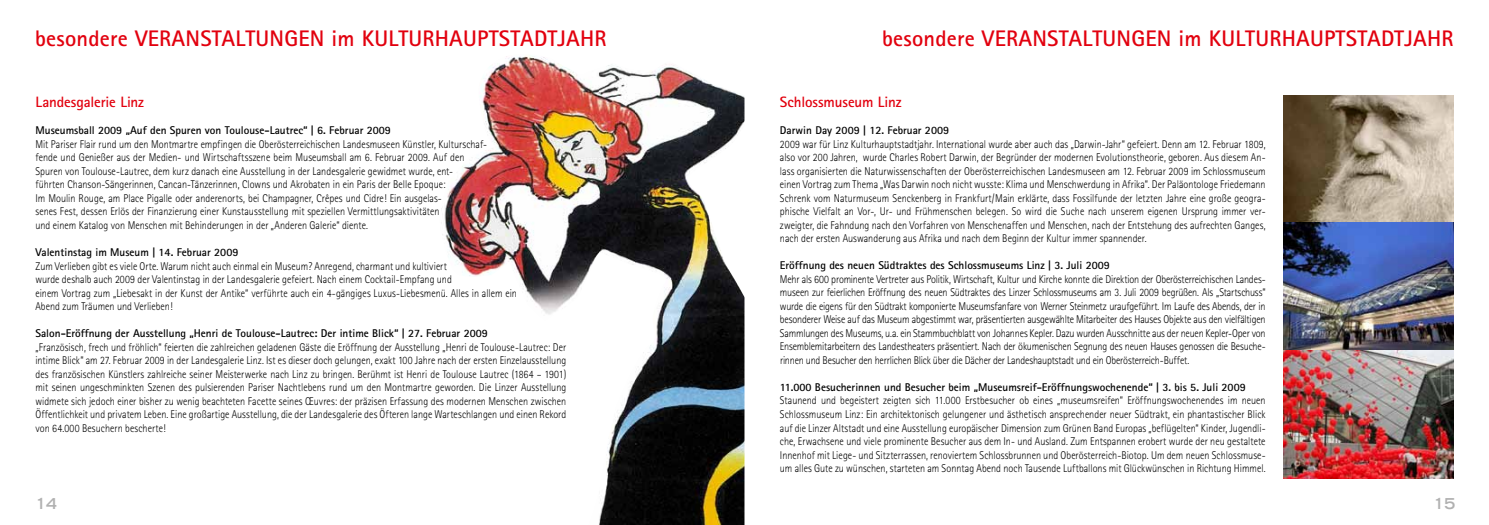
<style>
.page{position:relative;width:1489px;height:525px;background:#fff}
.page>*{position:absolute;margin:0;border:0;box-sizing:border-box;transform-origin:0 0}
.t1{font:700 22.5px "Rotis Sans Serif";letter-spacing:.01em;color:#e2000e}
.t2{font:700 15px "Rotis Sans Serif";letter-spacing:-.01em;color:#e2000e}
.t3{font:700 expanded 15px "Trade Gothic LH";color:#b1b1b1}
.t4{font:300 11.25px/13.5px "Rotis Sans Serif";color:#000;text-align:justify;scale:.9 1}
.t5{font:700 11.25px "Rotis Sans Serif";color:#000}
</style>
<div class="page">
<img style="left:1283px;top:95px;width:169px;height:383px">
<img style="left:441px;top:56px;width:303px;height:468px">
<h1 class="t1" style="left:35px;top:24px;width:573px">besondere VERANSTALTUNGEN im KULTURHAUPTSTADTJAHR</h1>
<h1 class="t1" style="left:882px;top:24px;width:573px">besondere VERANSTALTUNGEN im KULTURHAUPTSTADTJAHR</h1>
<h2 class="t2" style="left:35px;top:93px;width:110px">Landesgalerie Linz</h2>
<p class="t5" style="left:35px;top:123px;width:357px">Museumsball 2009 „Auf den Spuren von Toulouse-Lautrec“ | 6. Februar 2009</p>
<p class="t4" style="left:35px;top:137px;width:503px;text-align:left">Mit Pariser Flair rund um den Montmartre empfingen die Oberösterreichischen Landesmuseen Künstler, Kulturschaf&shy;fende und Genießer aus der Medien- und Wirtschaftsszene beim Museumsball am 6. Februar 2009. Auf den Spuren von Toulouse-Lautrec, dem kurz danach eine Ausstellung in der Landesgalerie gewidmet wurde, ent-<br>führten Chanson-Sängerinnen, Cancan-Tänzerinnen, Clowns und Akrobaten in ein Paris der Belle Epoque:<br>Im Moulin Rouge, am Place Pigalle oder anderenorts, bei Champagner, Crêpes und Cidre! Ein ausgelas-<br>senes Fest, dessen Erlös der Finanzierung einer Kunstausstellung mit speziellen Vermittlungsaktivitäten<br>und einem Katalog von Menschen mit Behinderungen in der „Anderen Galerie“ diente.</p>
<p class="t5" style="left:35px;top:245px;width:204px">Valentinstag im Museum | 14. Februar 2009</p>
<p class="t4" style="left:35px;top:259px;width:536px;text-align:left">Zum Verlieben gibt es viele Orte. Warum nicht auch einmal ein Museum? Anregend, charmant und kultiviert<br>wurde deshalb auch 2009 der Valentinstag in der Landesgalerie gefeiert. Nach einem Cocktail-Empfang und<br>einem Vortrag zum „Liebesakt in der Kunst der Antike“ verführte auch ein 4-gängiges Luxus-Liebesmenü. Alles in allem ein Abend zum Träumen und Verlieben!</p>
<p class="t5" style="left:35px;top:326px;width:454px">Salon-Eröffnung der Ausstellung „Henri de Toulouse-Lautrec: Der intime Blick“ | 27. Februar 2009</p>
<p class="t4" style="left:35px;top:340px;width:591px">„Französisch, frech und fröhlich“ feierten die zahlreichen geladenen Gäste die Eröffnung der Ausstellung „Henri de Toulouse-Lautrec: Der intime Blick“ am 27. Februar 2009 in der Landesgalerie Linz. Ist es dieser doch gelungen, exakt 100 Jahre nach der ersten Einzelausstellung des französischen Künstlers zahlreiche seiner Meisterwerke nach Linz zu bringen. Berühmt ist Henri de Toulouse Lautrec (1864 – 1901) mit seinen ungeschminkten Szenen des pulsierenden Pariser Nachtlebens rund um den Montmartre geworden. Die Linzer Ausstellung widmete sich jedoch einer bisher zu wenig beachteten Facette seines Œuvres: der präzisen Erfassung des modernen Menschen zwischen Öffentlichkeit und privatem Leben. Eine großartige Ausstellung, die der Landesgalerie des Öfteren lange Warteschlangen und einen Rekord von 64.000 Besuchern bescherte!</p>
<h2 class="t2" style="left:780px;top:92px;width:123px">Schlossmuseum Linz</h2>
<p class="t5" style="left:780px;top:123px;width:171px">Darwin Day 2009 | 12. Februar 2009</p>
<p class="t4" style="left:780px;top:137px;width:541px">2009 war für Linz Kulturhauptstadtjahr. International wurde aber auch das „Darwin-Jahr“ gefeiert. Denn am 12. Februar 1809, also vor 200 Jahren, wurde Charles Robert Darwin, der Begründer der modernen Evolutionstheorie, geboren. Aus diesem An&shy;lass organisierten die Naturwissenschaften der Oberösterreichischen Landesmuseen am 12. Februar 2009 im Schlossmuseum einen Vortrag zum Thema „Was Darwin noch nicht wusste: Klima und Menschwerdung in Afrika“. Der Paläontologe Friedemann Schrenk vom Naturmuseum Senckenberg in Frankfurt/Main erklärte, dass Fossilfunde der letzten Jahre eine große geogra&shy;phische Vielfalt an Vor-, Ur- und Frühmenschen belegen. So wird die Suche nach unserem eigenen Ursprung immer ver&shy;zweigter, die Fahndung nach den Vorfahren von Menschenaffen und Menschen, nach der Entstehung des aufrechten Ganges, nach der ersten Auswanderung aus Afrika und nach dem Beginn der Kultur immer spannender.</p>
<p class="t5" style="left:780px;top:258px;width:331px">Eröffnung des neuen Südtraktes des Schlossmuseums Linz | 3. Juli 2009</p>
<p class="t4" style="left:779px;top:272px;width:541px">Mehr als 600 prominente Vertreter aus Politik, Wirtschaft, Kultur und Kirche konnte die Direktion der Oberösterreichischen Landes&shy;museen zur feierlichen Eröffnung des neuen Südtraktes des Linzer Schlossmuseums am 3. Juli 2009 begrüßen. Als „Startschuss“ wurde die eigens für den Südtrakt komponierte Museumsfanfare von Werner Steinmetz uraufgeführt. Im Laufe des Abends, der in besonderer Weise auf das Museum abgestimmt war, präsentierten ausgewählte Mitarbeiter des Hauses Objekte aus den vielfältigen Sammlungen des Museums, u.a. ein Stammbuchblatt von Johannes Kepler. Dazu wurden Ausschnitte aus der neuen Kepler-Oper von Ensemblemitarbeitern des Landestheaters präsentiert. Nach der ökumenischen Segnung des neuen Hauses genossen die Besuche&shy;rinnen und Besucher den herrlichen Blick über die Dächer der Landeshauptstadt und ein Oberösterreich-Buffet.</p>
<p class="t5" style="left:780px;top:380px;width:467px">11.000 Besucherinnen und Besucher beim „Museumsreif-Eröffnungswochenende“ | 3. bis 5. Juli 2009</p>
<p class="t4" style="left:780px;top:393px;width:541px">Staunend und begeistert zeigten sich 11.000 Erstbesucher ob eines „museumsreifen“ Eröffnungswochenendes im neuen Schlossmuseum Linz: Ein architektonisch gelungener und ästhetisch ansprechender neuer Südtrakt, ein phantastischer Blick auf die Linzer Altstadt und eine Ausstellung europäischer Dimension zum Grünen Band Europas „beflügelten“ Kinder, Jugendli&shy;che, Erwachsene und viele prominente Besucher aus dem In- und Ausland. Zum Entspannen erobert wurde der neu gestaltete Innenhof mit Liege- und Sitzterrassen, renoviertem Schlossbrunnen und Oberösterreich-Biotop. Um dem neuen Schlossmuse&shy;um alles Gute zu wünschen, starteten am Sonntag Abend noch Tausende Luftballons mit Glückwünschen in Richtung Himmel.</p>
<h2 class="t3" style="left:35px;top:493px;width:23px">14</h2>
<h2 class="t3" style="left:1433px;top:493px;width:23px">15</h2>
</div>
